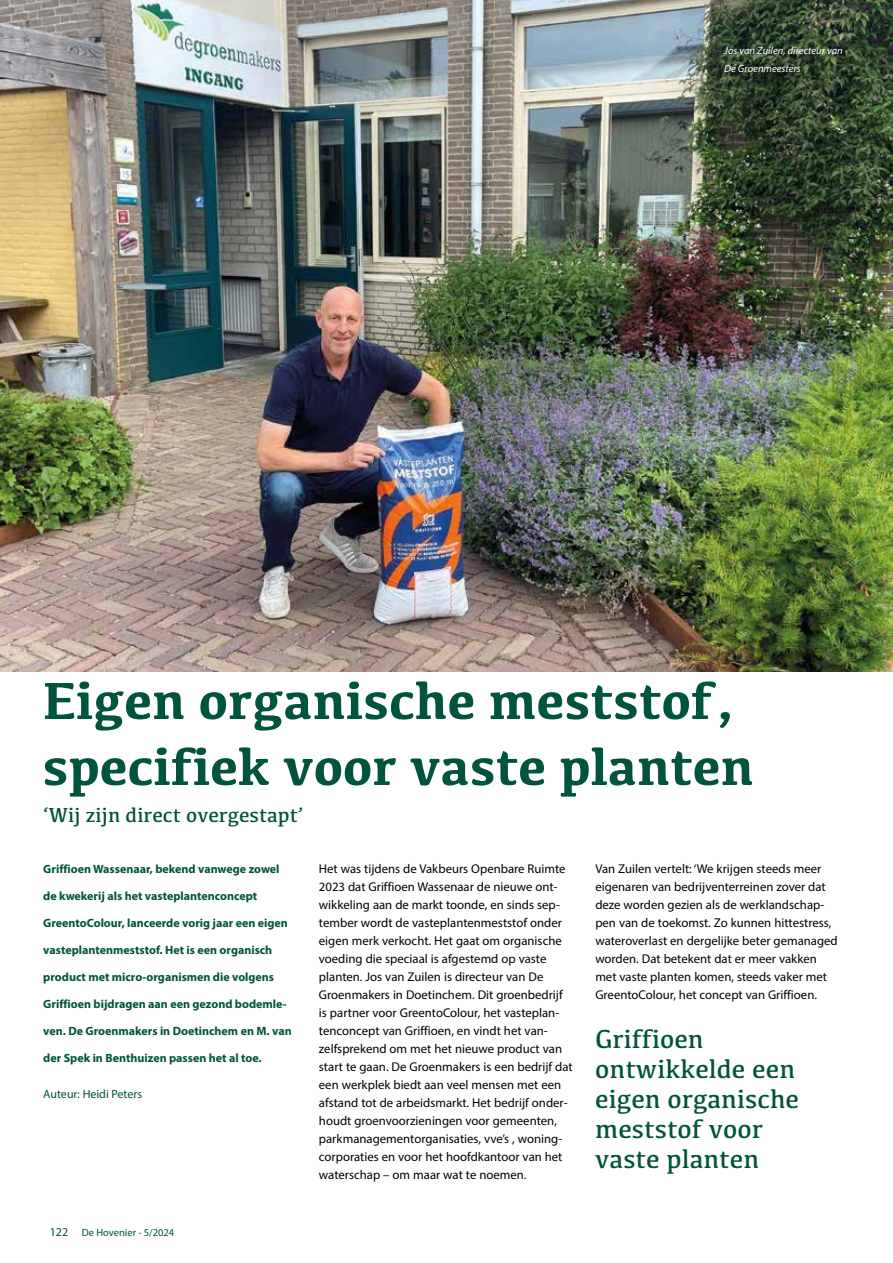
<style>
.page{position:relative;width:893px;height:1263px;background:#fff}
.page>*{position:absolute;margin:0;border:0;box-sizing:border-box;transform-origin:0 0}
.t1{font:700 54px/66px "Kefa";color:#00533d}
.t2{font:27px/30px "Kefa";color:#00533d}
.t3{font:21px "Kefa";color:#00533d}
.t4{font:12.75px/18px "Myriad Pro";color:#000}
.t5{font:700 12px "Myriad Pro";color:#00533d}
.t6{font:12px "Myriad Pro";color:#00533d}
.t7{font:italic 10.5px/18px "Myriad Pro";color:#fff}
.t8{font:10.5px "Myriad Pro";color:#00533d}
.s1{font-size:12px}
</style>
<div class="page">
<img style="left:0;top:0;width:893px;height:671px">
<p class="t7" style="left:724px;top:41px;width:120px">Jos van Zuilen, directeur van<br>De Groenmeesters</p>
<h1 class="t1" style="left:43px;top:665px;width:713px">Eigen organische meststof, specifiek voor vaste planten</h1>
<h3 class="t3" style="left:43px;top:801px;width:262px">‘Wij zijn direct overgestapt’</h3>
<p class="t5" style="left:43px;top:861px;width:238px">Griffioen Wassenaar, bekend vanwege zowel</p>
<p class="t5" style="left:43px;top:888px;width:216px">de kwekerij als het vasteplantenconcept</p>
<p class="t5" style="left:43px;top:915px;width:246px">GreentoColour, lanceerde vorig jaar een eigen</p>
<p class="t5" style="left:43px;top:942px;width:231px">vasteplantenmeststof. Het is een organisch</p>
<p class="t5" style="left:43px;top:969px;width:232px">product met micro-organismen die volgens</p>
<p class="t5" style="left:43px;top:996px;width:245px">Griffioen bijdragen aan een gezond bodemle-</p>
<p class="t5" style="left:43px;top:1023px;width:250px">ven. De Groenmakers in Doetinchem en M. van</p>
<p class="t5" style="left:43px;top:1050px;width:220px">der Spek in Benthuizen passen het al toe.</p>
<p class="t6" style="left:43px;top:1087px;width:100px">Auteur: Heidi Peters</p>
<p class="t4" style="left:319px;top:860px;width:255px">Het was tijdens de Vakbeurs Openbare Ruimte 2023 dat Griffioen Wassenaar de nieuwe ont&shy;wikkeling aan de markt toonde, en sinds sep&shy;tember wordt de vasteplantenmeststof onder eigen merk verkocht. Het gaat om organische voeding die speciaal is afgestemd op vaste planten. Jos van Zuilen is directeur van De Groenmakers in Doetinchem. Dit groenbedrijf is partner voor GreentoColour, het vasteplan&shy;tenconcept van Griffioen, en vindt het van&shy;zelfsprekend om met het nieuwe product van start te gaan. De Groenmakers is een bedrijf dat een werkplek biedt aan veel mensen met een afstand tot de arbeidsmarkt. Het bedrijf onder&shy;houdt groenvoorzieningen voor gemeenten, parkmanagementorganisaties, vve’s , woning&shy;corporaties en voor het hoofdkantoor van het waterschap – om maar wat te noemen.</p>
<p class="t4" style="left:595px;top:860px;width:244px">Van Zuilen vertelt: ‘We krijgen steeds meer eigenaren van bedrijventerreinen zover dat deze worden gezien als de werklandschap&shy;pen van de toekomst. Zo kunnen hittestress, wateroverlast en dergelijke beter gemanaged worden. Dat betekent dat er meer vakken met vaste planten komen, steeds vaker met GreentoColour, het concept van Griffioen.</p>
<h2 class="t2" style="left:595px;top:1023px;width:205px">Griffioen ontwikkelde een eigen organische meststof voor vaste planten</h2>
<p class="t8" style="left:50px;top:1226px;width:126px"><span class="s1">122</span> De Hovenier - 5/2024</p>
</div>
